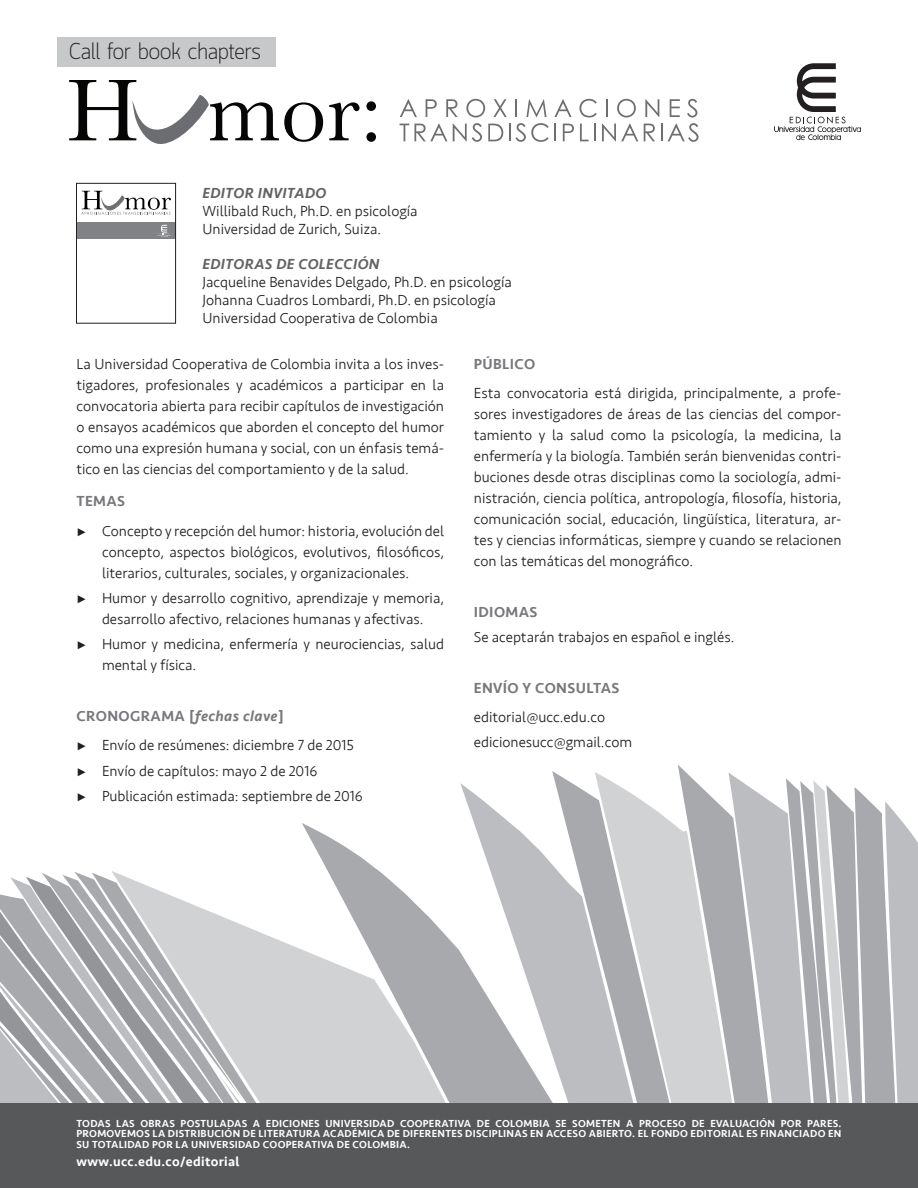
<style>
.page{position:relative;width:918px;height:1188px;background:#fff}
.page>*{position:absolute;margin:0;border:0;box-sizing:border-box;transform-origin:0 0}
.t1{font:300 22.65px "Quark";color:#231f20}
.viñeta{font:300 15px/21px "Seravek";color:#231f20;text-align:justify}
.bloque_texto{font:300 15px/21px "Seravek";color:#231f20}
.bloque_texto-2{font:500 15px "Seravek";letter-spacing:.025em;color:#76787b}
.viñeta-2{font:500 15px "Seravek";letter-spacing:.025em;color:#76787b}
.bloque_texto-3{font:500 13.5px "Seravek";letter-spacing:.025em;color:#fff}
.bloque_texto-4{font:500 10.5px/10.5px "Seravek";letter-spacing:.025em;color:#fff;text-align:justify}
.s1{font-weight:500;font-style:italic;color:#636366}
.s2{font-weight:400}
.s3{font-style:italic}
</style>
<div class="page">
<svg style="left:81px;top:191px;width:90px;height:24px"></svg>
<div style="left:77px;top:223px;width:99px;height:16px;background:#808285"></div>
<div style="left:76px;top:183px;width:100px;height:141px;border:1px solid #231f20"></div>
<svg style="left:112px;top:773px;width:806px;height:330px"></svg>
<svg style="left:0;top:872px;width:588px;height:231px"></svg>
<div style="left:0;top:1103px;width:918px;height:85px;background:#57585a"></div>
<div style="left:57px;top:37px;width:218px;height:29px;background:#c7c8ca"></div>
<svg style="left:774px;top:63px;width:87px;height:77px"></svg>
<svg style="left:69px;top:80px;width:254px;height:64px"></svg>
<svg style="left:329px;top:102px;width:31px;height:38px"></svg>
<svg style="left:366px;top:101px;width:10px;height:41px"></svg>
<svg style="left:400px;top:99px;width:238px;height:43px"></svg>
<svg style="left:644px;top:99px;width:55px;height:43px"></svg>
<svg style="left:157px;top:225px;width:14px;height:12px"></svg>
<p class="t1" style="left:69px;top:38px;width:193px">Call for book chapters</p>
<p class="bloque_texto" style="left:202px;top:184px;width:217px;line-height:18px"><span class="s1">EDITOR INVITADO<br></span>Willibald Ruch, Ph.D. en psicología<br>Universidad de Zurich, Suiza.</p>
<p class="bloque_texto" style="left:202px;top:255px;width:311px;line-height:18px"><span class="s1">EDITORAS DE COLECCIÓN<br></span>Jacqueline Benavides Delgado, Ph.D. en psicología Johanna Cuadros Lombardi, Ph.D. en psicología Universidad Cooperativa de Colombia</p>
<p class="bloque_texto" style="left:77px;top:354px;width:369px;text-align:justify">La Universidad Cooperativa de Colombia invita a los inves&shy;tigadores, profesionales y académicos a participar en la convocatoria abierta para recibir capítulos de investigación o ensayos académicos que aborden el concepto del humor como una expresión humana y social, con un énfasis temá&shy;tico en las ciencias del comportamiento y de la salud.</p>
<p class="bloque_texto-2" style="left:77px;top:492px;width:50px">TEMAS</p>
<p class="viñeta" style="left:102px;top:521px;width:344px;text-indent:-26px"><span class="s2">ξ</span> Concepto y recepción del humor: historia, evolución del concepto, aspectos biológicos, evolutivos, filosóficos, literarios, culturales, sociales, y organizacionales.</p>
<p class="viñeta" style="left:77px;top:588px;width:369px;text-align:center"><span class="s2">ξ</span> Humor y desarrollo cognitivo, aprendizaje y memoria, desarrollo afectivo, relaciones humanas y afectivas.</p>
<p class="viñeta" style="left:102px;top:634px;width:344px;text-indent:-26px"><span class="s2">ξ</span> Humor y medicina, enfermería y neurociencias, salud mental y física.</p>
<p class="bloque_texto-2" style="left:77px;top:706px;width:209px">CRONOGRAMA [<span class="s3">fechas clave</span>]</p>
<p class="viñeta" style="left:77px;top:735px;width:279px"><span class="s2">ξ</span> Envío de resúmenes: diciembre 7 de 2015</p>
<p class="viñeta" style="left:77px;top:760px;width:242px"><span class="s2">ξ</span> Envío de capítulos: mayo 2 de 2016</p>
<p class="viñeta" style="left:77px;top:786px;width:288px"><span class="s2">ξ</span> Publicación estimada: septiembre de 2016</p>
<p class="bloque_texto-2" style="left:474px;top:354px;width:63px">PÚBLICO</p>
<p class="viñeta" style="left:474px;top:383px;width:369px">Esta convocatoria está dirigida, principalmente, a profe&shy;sores investigadores de áreas de las ciencias del compor&shy;tamiento y la salud como la psicología, la medicina, la enfermería y la biología. También serán bienvenidas contri&shy;buciones desde otras disciplinas como la sociología, admi&shy;nistración, ciencia política, antropología, filosofía, historia, comunicación social, educación, lingüística, literatura, ar&shy;tes y ciencias informáticas, siempre y cuando se relacionen con las temáticas del monográfico.</p>
<p class="viñeta-2" style="left:474px;top:602px;width:65px">IDIOMAS</p>
<p class="viñeta" style="left:474px;top:627px;width:262px">Se aceptarán trabajos en español e inglés.</p>
<p class="bloque_texto-2" style="left:474px;top:678px;width:147px">ENVÍO Y CONSULTAS</p>
<p class="viñeta" style="left:474px;top:707px;width:133px">editorial@ucc.edu.co</p>
<p class="viñeta" style="left:474px;top:732px;width:160px">edicionesucc@gmail.com</p>
<p class="bloque_texto-4" style="left:77px;top:1118px;width:767px">TODAS LAS OBRAS POSTULADAS A EDICIONES UNIVERSIDAD COOPERATIVA DE COLOMBIA SE SOMETEN A PROCESO DE EVALUACIÓN POR PARES.<br>PROMOVEMOS LA DISTRIBUCIÓN DE LITERATURA ACADÉMICA DE DIFERENTES DISCIPLINAS EN ACCESO ABIERTO. EL FONDO EDITORIAL ES FINANCIADO EN SU TOTALIDAD POR LA UNIVERSIDAD COOPERATIVA DE COLOMBIA.</p>
<p class="bloque_texto-3" style="left:77px;top:1153px;width:165px">www.ucc.edu.co/editorial</p>
</div>
